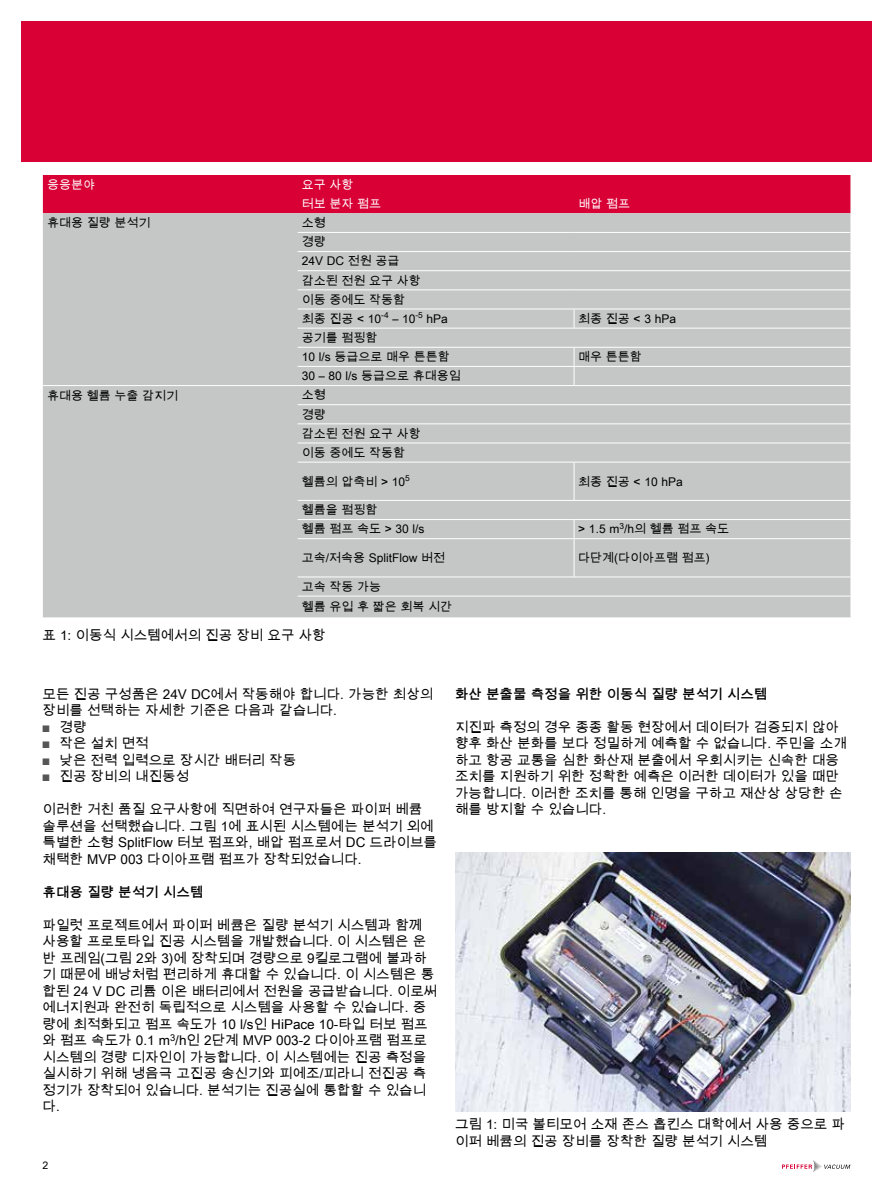
<style>
.page{position:relative;width:893px;height:1191px;background:#fff}
.page>*{position:absolute;margin:0;border:0;box-sizing:border-box;transform-origin:0 0}
.t1{font:13.5px/16.5px "Arial Unicode MS";color:#000}
.t2{font:700 13.5px "Arial Unicode MS";color:#000}
.t3{font:12px/19.2px "Arial Unicode MS";color:#000}
.t4{font:12px/19.2px "Arial Unicode MS";color:#fff}
.t5{font:10.5px "Arial Unicode MS";color:#000}
.s1{color:#565656}
</style>
<div class="page">
<svg style="left:782px;top:1160px;width:68px;height:12px"></svg>
<div style="left:21px;top:21px;width:851px;height:141px;background:#d80035"></div>
<div style="left:43px;top:175px;width:807px;height:38px;background:#d80035"></div>
<div style="left:43px;top:213px;width:807px;height:404px;background:#c5c6c6"></div>
<hr style="left:298px;top:232px;width:276px;height:1px;background:#fff">
<hr style="left:574px;top:232px;width:276px;height:1px;background:#fff">
<hr style="left:298px;top:251px;width:276px;height:1px;background:#fff">
<hr style="left:574px;top:251px;width:276px;height:1px;background:#fff">
<hr style="left:298px;top:270px;width:276px;height:1px;background:#fff">
<hr style="left:574px;top:270px;width:276px;height:1px;background:#fff">
<hr style="left:298px;top:289px;width:276px;height:1px;background:#fff">
<hr style="left:574px;top:289px;width:276px;height:1px;background:#fff">
<hr style="left:298px;top:309px;width:276px;height:1px;background:#fff">
<hr style="left:574px;top:309px;width:276px;height:1px;background:#fff">
<hr style="left:298px;top:328px;width:276px;height:1px;background:#fff">
<hr style="left:574px;top:328px;width:276px;height:1px;background:#fff">
<hr style="left:298px;top:347px;width:276px;height:1px;background:#fff">
<hr style="left:574px;top:347px;width:276px;height:1px;background:#fff">
<hr style="left:298px;top:366px;width:276px;height:1px;background:#fff">
<hr style="left:574px;top:366px;width:276px;height:1px;background:#fff">
<hr style="left:43px;top:385px;width:255px;height:1px;background:#fff">
<hr style="left:298px;top:385px;width:276px;height:1px;background:#fff">
<hr style="left:574px;top:385px;width:276px;height:1px;background:#fff">
<hr style="left:298px;top:404px;width:276px;height:1px;background:#fff">
<hr style="left:574px;top:404px;width:276px;height:1px;background:#fff">
<hr style="left:298px;top:423px;width:276px;height:1px;background:#fff">
<hr style="left:574px;top:423px;width:276px;height:1px;background:#fff">
<hr style="left:298px;top:442px;width:276px;height:1px;background:#fff">
<hr style="left:574px;top:442px;width:276px;height:1px;background:#fff">
<hr style="left:298px;top:462px;width:276px;height:1px;background:#fff">
<hr style="left:574px;top:462px;width:276px;height:1px;background:#fff">
<hr style="left:298px;top:500px;width:276px;height:1px;background:#fff">
<hr style="left:574px;top:500px;width:276px;height:1px;background:#fff">
<hr style="left:298px;top:519px;width:276px;height:1px;background:#fff">
<hr style="left:574px;top:519px;width:276px;height:1px;background:#fff">
<hr style="left:298px;top:538px;width:276px;height:1px;background:#fff">
<hr style="left:574px;top:538px;width:276px;height:1px;background:#fff">
<hr style="left:298px;top:576px;width:276px;height:1px;background:#fff">
<hr style="left:574px;top:576px;width:276px;height:1px;background:#fff">
<hr style="left:298px;top:596px;width:276px;height:1px;background:#fff">
<hr style="left:574px;top:596px;width:276px;height:1px;background:#fff">
<svg style="left:574px;top:309px;width:1px;height:19px"></svg>
<svg style="left:574px;top:348px;width:1px;height:37px"></svg>
<hr style="left:574px;top:462px;width:1px;height:38px;background:#fff">
<svg style="left:574px;top:520px;width:1px;height:18px"></svg>
<hr style="left:574px;top:539px;width:1px;height:37px;background:#fff">
<img style="left:455px;top:852px;width:395px;height:260px">
<p class="t4" style="left:47px;top:175px;width:49px">응응분야</p>
<p class="t4" style="left:302px;top:175px;width:81px">요구 사항<br>터보 분자 펌프</p>
<p class="t3" style="left:47px;top:213px;width:105px">휴대용 질량 분석기</p>
<p class="t3" style="left:302px;top:213px;width:147px">소형<br>경량<br>24V DC 전원 공급<br>감소된 전원 요구 사항 이동 중에도 작동함<br>최종 진공 &lt; 10<sup>-4</sup> – 10<sup>-5</sup> hPa</p>
<p class="t3" style="left:302px;top:328px;width:150px">공기를 펌핑함<br>10 l/s 등급으로 매우 튼튼함</p>
<p class="t3" style="left:302px;top:366px;width:161px">30 – 80 l/s 등급으로 휴대용임</p>
<p class="t4" style="left:578px;top:194px;width:53px">배압 펌프</p>
<p class="t3" style="left:578px;top:309px;width:99px">최종 진공 &lt; 3 hPa</p>
<p class="t3" style="left:578px;top:347px;width:65px">매우 튼튼함</p>
<p class="t3" style="left:47px;top:385px;width:133px">휴대용 헬륨 누출 감지기</p>
<p class="t3" style="left:302px;top:385px;width:121px">소형<br>경량<br>감소된 전원 요구 사항 이동 중에도 작동함</p>
<p class="t3" style="left:302px;top:471px;width:110px">헬륨의 압축비 &gt; 10<sup>5</sup></p>
<p class="t3" style="left:578px;top:471px;width:106px">최종 진공 &lt; 10 hPa</p>
<p class="t3" style="left:302px;top:500px;width:124px">헬륨을 펌핑함<br>헬륨 펌프 속도 &gt; 30 l/s</p>
<p class="t3" style="left:578px;top:519px;width:152px">&gt; 1.5 m<sup>3</sup>/h의 헬륨 펌프 속도</p>
<p class="t3" style="left:302px;top:548px;width:145px">고속/저속용 SplitFlow 버전</p>
<p class="t3" style="left:578px;top:548px;width:133px">다단계(다이아프램 펌프)</p>
<p class="t3" style="left:302px;top:576px;width:152px;line-height:20.4px">고속 작동 가능<br>헬륨 유입 후 짧은 회복 시간</p>
<p class="t1" style="left:43px;top:626px;width:285px">표 1: 이동식 시스템에서의 진공 장비 요구 사항</p>
<p class="t1" style="left:43px;top:685px;width:392px">모든 진공 구성품은 24V DC에서 작동해야 합니다. 가능한 최상의 장비를 선택하는 자세한 기준은 다음과 같습니다.</p>
<p class="t1" style="left:43px;top:718px;width:46px"><span class="s1">■</span> 경량</p>
<p class="t1" style="left:43px;top:735px;width:108px"><span class="s1">■</span> 작은 설치 면적</p>
<p class="t1" style="left:43px;top:751px;width:255px"><span class="s1">■</span> 낮은 전력 입력으로 장시간 배터리 작동</p>
<p class="t1" style="left:43px;top:768px;width:148px"><span class="s1">■</span> 진공 장비의 내진동성</p>
<p class="t1" style="left:43px;top:801px;width:396px">이러한 거친 품질 요구사항에 직면하여 연구자들은 파이퍼 베큠 솔루션을 선택했습니다. 그림 1에 표시된 시스템에는 분석기 외에 특별한 소형 SplitFlow 터보 펌프와, 배압 펌프로서 DC 드라이브를 채택한 MVP 003 다이아프램 펌프가 장착되었습니다.</p>
<p class="t2" style="left:43px;top:882px;width:162px">휴대용 질량 분석기 시스템</p>
<p class="t1" style="left:43px;top:916px;width:396px">파일럿 프로젝트에서 파이퍼 베큠은 질량 분석기 시스템과 함께 사용할 프로토타입 진공 시스템을 개발했습니다. 이 시스템은 운 반 프레임(그림 2와 3)에 장착되며 경량으로 9킬로그램에 불과하 기 때문에 배낭처럼 편리하게 휴대할 수 있습니다. 이 시스템은 통 합된 24 V DC 리튬 이온 배터리에서 전원을 공급받습니다. 이로써 에너지원과 완전히 독립적으로 시스템을 사용할 수 있습니다. 중 량에 최적화되고 펌프 속도가 10 l/s인 HiPace 10-타입 터보 펌프 와 펌프 속도가 0.1 m<sup>3</sup>/h인 2단계 MVP 003-2 다이아프램 펌프로 시스템의 경량 디자인이 가능합니다. 이 시스템에는 진공 측정을 실시하기 위해 냉음극 고진공 송신기와 피에조/피라니 전진공 측 정기가 장착되어 있습니다. 분석기는 진공실에 통합할 수 있습니 다.</p>
<p class="t5" style="left:43px;top:1157px;width:7px">2</p>
<p class="t2" style="left:455px;top:684px;width:314px">화산 분출물 측정을 위한 이동식 질량 분석기 시스템</p>
<p class="t1" style="left:455px;top:718px;width:393px">지진파 측정의 경우 종종 활동 현장에서 데이터가 검증되지 않아 향후 화산 분화를 보다 정밀하게 예측할 수 없습니다. 주민을 소개 하고 항공 교통을 심한 화산재 분출에서 우회시키는 신속한 대응 조치를 지원하기 위한 정확한 예측은 이러한 데이터가 있을 때만 가능합니다. 이러한 조치를 통해 인명을 구하고 재산상 상당한 손 해를 방지할 수 있습니다.</p>
<p class="t1" style="left:455px;top:1116px;width:392px">그림 1: 미국 볼티모어 소재 존스 홉킨스 대학에서 사용 중으로 파 이퍼 베큠의 진공 장비를 장착한 질량 분석기 시스템</p>
</div>
